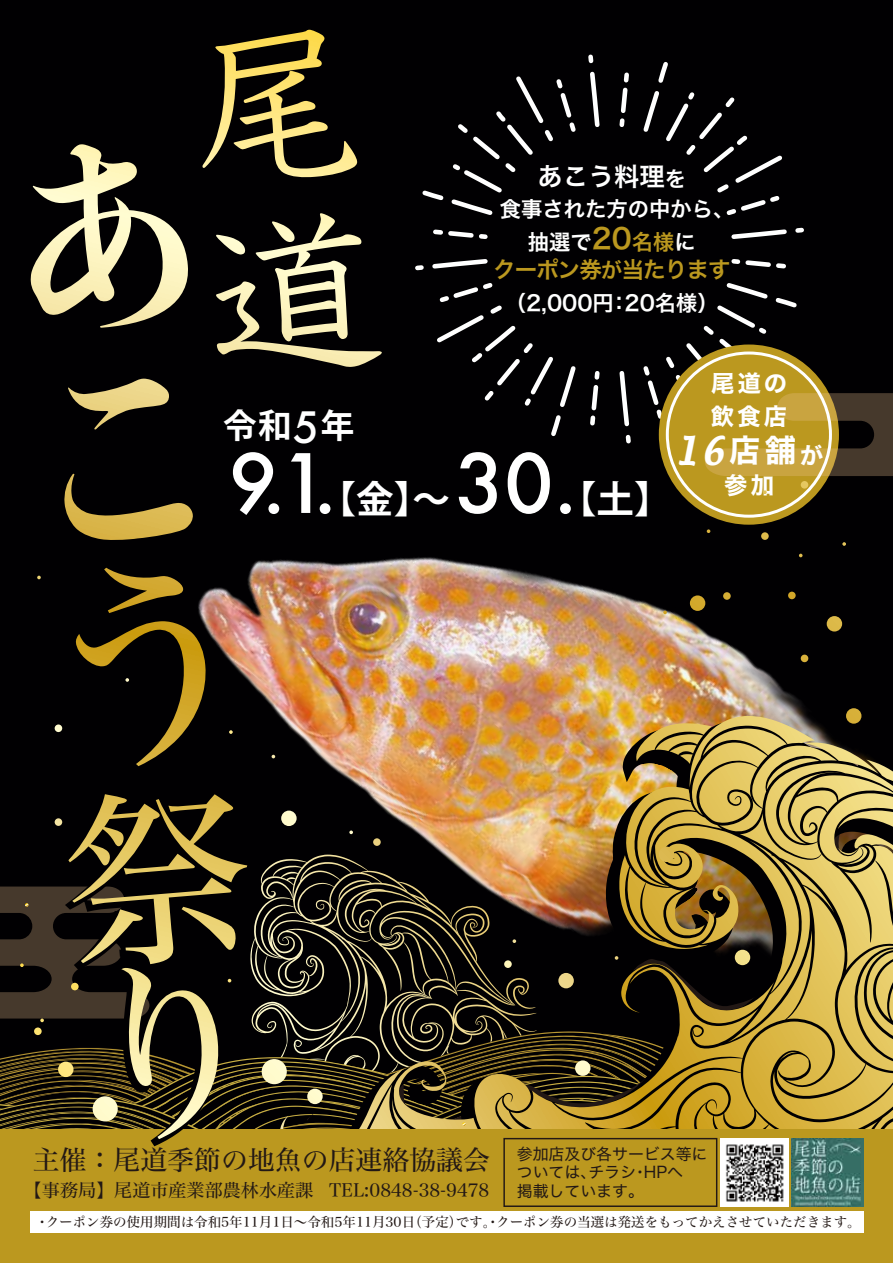
<style>
.page{position:relative;width:893px;height:1263px;background:#fff}
.page>*{position:absolute;margin:0;border:0;box-sizing:border-box;transform-origin:0 0}
.t1{font:500 79.35px "Futura";color:#fff}
.t2{font:700 37.65px "Koz Go Pr 6 N";color:#fff}
.t3{font:34.35px "Textile";color:#fff}
.t4{font:700 33.6px "Koz Go Pr 6 N";color:#fff}
.t5{font:26.85px "Hira Min Std W4";color:#221815}
.t6{font:25.5px "Hiragino Sans Upr W6";color:#fff}
.t7{font:23.25px/33px "Hira Kaku Std N W7";letter-spacing:.14em;color:#fff}
.t8{font:22.5px "Hiragino Sans Upr W6";letter-spacing:-.04em;color:#bb981f}
.t9{font:21.3px/33.5px "Hiragino Sans Upr W6";color:#fff;text-align:center}
.t10{font:18.15px "Hira Min Std W4";color:#221815}
.t11{font:15.9px/18.8px "Hira Kaku Std N W4";color:#221815}
.t12{font:13.5px "Hira Min Std W4";color:#221815}
.s1{font-size:21.3px}
.s2{font-size:28.05px;color:#bb981f}
.s3{color:#bb981f}
.s4{font-family:"Futura";font-weight:500;font-size:42px}
.s5{font-family:"Futura";font-weight:500;font-size:79.35px}
.s6{font-family:"Hira Kaku Std N W7";font-size:31.2px}
.s7{font-family:"Hira Kaku Std N W7";font-size:23.25px}
</style>
<div class="page">
<div style="left:0;top:0;width:893px;height:793px;background:#010002"></div>
<svg style="left:419px;top:72px;width:160px;height:128px;background:#100f11"></svg>
<svg style="left:586px;top:52px;width:16px;height:78px"></svg>
<svg style="left:618px;top:70px;width:14px;height:55px"></svg>
<svg style="left:640px;top:58px;width:146px;height:142px;background:#101011"></svg>
<div style="left:95px;top:200px;width:798px;height:593px;background:#010002"></div>
<img style="left:232px;top:406px;width:661px;height:387px">
<img style="left:313px;top:744px;width:580px;height:385px">
<svg style="left:663px;top:851px;width:23px;height:19px"></svg>
<svg style="left:651px;top:807px;width:22px;height:22px"></svg>
<img style="left:636px;top:716px;width:179px;height:72px">
<svg style="left:659px;top:344px;width:180px;height:181px;background:#c0a23a"></svg>
<svg style="left:447px;top:1122px;width:76px;height:7px"></svg>
<svg style="left:801px;top:655px;width:7px;height:7px"></svg>
<svg style="left:723px;top:592px;width:8px;height:8px"></svg>
<svg style="left:788px;top:592px;width:8px;height:7px"></svg>
<svg style="left:349px;top:830px;width:4px;height:4px"></svg>
<svg style="left:512px;top:939px;width:4px;height:4px"></svg>
<svg style="left:707px;top:529px;width:3px;height:4px"></svg>
<svg style="left:615px;top:956px;width:3px;height:4px"></svg>
<svg style="left:229px;top:730px;width:4px;height:4px"></svg>
<svg style="left:663px;top:611px;width:4px;height:3px"></svg>
<svg style="left:842px;top:542px;width:4px;height:4px"></svg>
<svg style="left:37px;top:576px;width:4px;height:3px"></svg>
<svg style="left:640px;top:280px;width:253px;height:214px;background:#5a4b1d"></svg>
<svg style="left:761px;top:532px;width:8px;height:8px"></svg>
<svg style="left:504px;top:960px;width:8px;height:8px"></svg>
<svg style="left:373px;top:838px;width:8px;height:8px"></svg>
<svg style="left:846px;top:708px;width:15px;height:16px"></svg>
<div style="left:735px;top:950px;width:15px;height:15px;background:#f3e18b;border-radius:8px"></div>
<div style="left:827px;top:616px;width:15px;height:15px;background:#dcb948;border-radius:8px"></div>
<svg style="left:690px;top:595px;width:15px;height:16px"></svg>
<svg style="left:558px;top:973px;width:16px;height:15px"></svg>
<svg style="left:575px;top:1060px;width:15px;height:16px"></svg>
<div style="left:659px;top:846px;width:15px;height:16px;background:#dbb84f;border-radius:8px"></div>
<div style="left:0;top:1129px;width:893px;height:134px;background:#bb981f"></div>
<div style="left:22px;top:113px;width:5px;height:407px;background:#010002"></div>
<div style="left:194px;top:0;width:164px;height:30px;background:#010002"></div>
<svg style="left:55px;top:566px;width:153px;height:210px;background:#241c08"></svg>
<svg style="left:0;top:793px;width:327px;height:354px;background:#3c341e"></svg>
<svg style="left:27px;top:30px;width:355px;height:519px;background:#27241a"></svg>
<img style="left:792px;top:1138px;width:72px;height:68px">
<img style="left:720px;top:1138px;width:68px;height:68px">
<div style="left:503px;top:1138px;width:214px;height:69px;border:1px solid #221815"></div>
<div style="left:30px;top:1211px;width:834px;height:22px;background:#fff"></div>
<h3 class="t6" style="left:537px;top:154px;width:150px">あこう料理<span class="s1">を</span></h3>
<h3 class="t9" style="left:500px;top:191px;width:236px">食事された方の中から、抽選で<span class="s2">20</span><span class="s3">名様</span>に</h3>
<h3 class="t8" style="left:493px;top:249px;width:239px">クーポン券<span class="s1">が</span>当たります</h3>
<h3 class="t9" style="left:505px;top:286px;width:216px">（2,000円：20名様）</h3>
<h3 class="t4" style="left:223px;top:407px;width:133px">令和<span class="s4">5</span>年</h3>
<h1 class="t1" style="left:229px;top:429px;width:50px">9</h1>
<h2 class="t2" style="left:262px;top:478px;width:412px"><span class="s5">.1.</span>【金】～<span class="s5">30.</span>【土】</h2>
<h3 class="t7" style="left:711px;top:368px;width:78px">尾道の飲食店</h3>
<h3 class="t3" style="left:675px;top:427px;width:150px">16<span class="s6">店舗</span><span class="s7">が</span></h3>
<h3 class="t7" style="left:724px;top:469px;width:51px">参加</h3>
<h3 class="t5" style="left:33px;top:1140px;width:459px">主催：尾道季節の地魚の店連絡協議会</h3>
<h3 class="t10" style="left:24px;top:1177px;width:467px">【事務局】尾道市産業部農林水産課 TEL:0848-38-9478</h3>
<p class="t11" style="left:517px;top:1144px;width:192px">参加店及び各サービス等については、チラシ・HPへ<br>掲載しています。</p>
<p class="t12" style="left:36px;top:1212px;width:827px">・クーポン券の使用期間は令和5年11月1日～令和5年11月30日（予定）です。・クーポン券の当選は発送をもってかえさせていただきます。</p>
</div>
